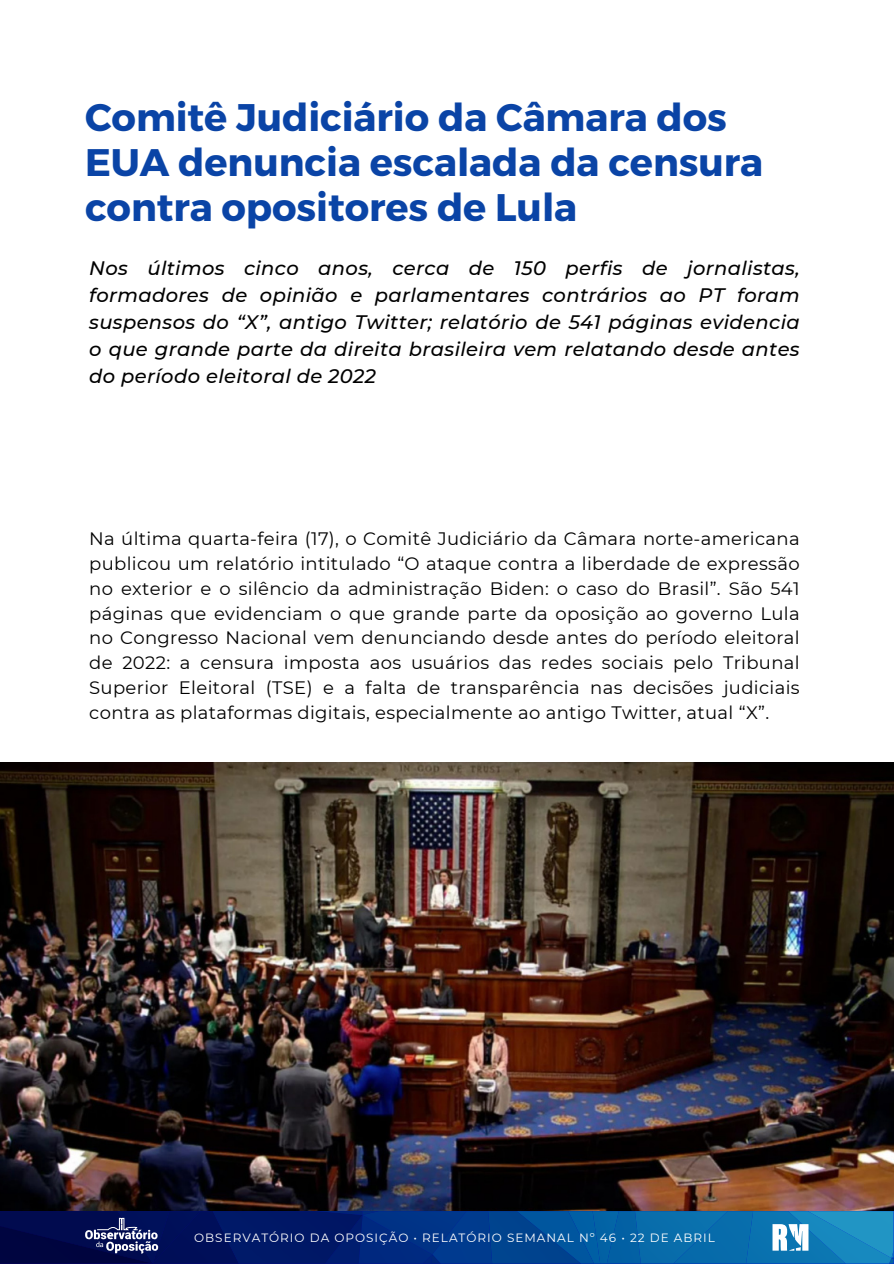
<style>
.page{position:relative;width:894px;height:1264px;background:#fff}
.page>*{position:absolute;margin:0;border:0;box-sizing:border-box;transform-origin:0 0}
.t1{font:700 38.4px/45px "Montserrat";color:#0a44a6}
.t2{font:italic 500 19.5px/27px "Montserrat";letter-spacing:.02em;color:#000;text-align:justify}
.t3{font:18px/24.8px "Montserrat";letter-spacing:.02em;color:#000;text-align:justify}
.t4{font:12px "Montserrat";letter-spacing:.085em;color:#fff}
</style>
<div class="page">
<svg style="left:0;top:1211px;width:893px;height:53px;background:#0b4388"></svg>
<img style="left:0;top:762px;width:893px;height:448px">
<h1 class="t1" style="left:85px;top:93px;width:679px">Comitê Judiciário da Câmara dos<br>EUA denuncia escalada da censura contra opositores de Lula</h1>
<p class="t2" style="left:89px;top:254px;width:711px">Nos últimos cinco anos, cerca de 150 perfis de jornalistas, formadores de opinião e parlamentares contrários ao PT foram suspensos do “X”, antigo Twitter; relatório de 541 páginas evidencia o que grande parte da direita brasileira vem relatando desde antes do período eleitoral de 2022</p>
<p class="t3" style="left:89px;top:526px;width:711px">Na última quarta-feira (17), o Comitê Judiciário da Câmara norte-americana publicou um relatório intitulado “O ataque contra a liberdade de expressão no exterior e o silêncio da administração Biden: o caso do Brasil”. São 541 páginas que evidenciam o que grande parte da oposição ao governo Lula no Congresso Nacional vem denunciando desde antes do período eleitoral de 2022: a censura imposta aos usuários das redes sociais pelo Tribunal Superior Eleitoral (TSE) e a falta de transparência nas decisões judiciais contra as plataformas digitais, especialmente ao antigo Twitter, atual “X”.</p>
<p class="t4" style="left:194px;top:1229px;width:522px">OBSERVATÓRIO DA OPOSIÇÃO • RELATÓRIO SEMANAL Nº 46 • 22 DE ABRIL</p>
</div>
